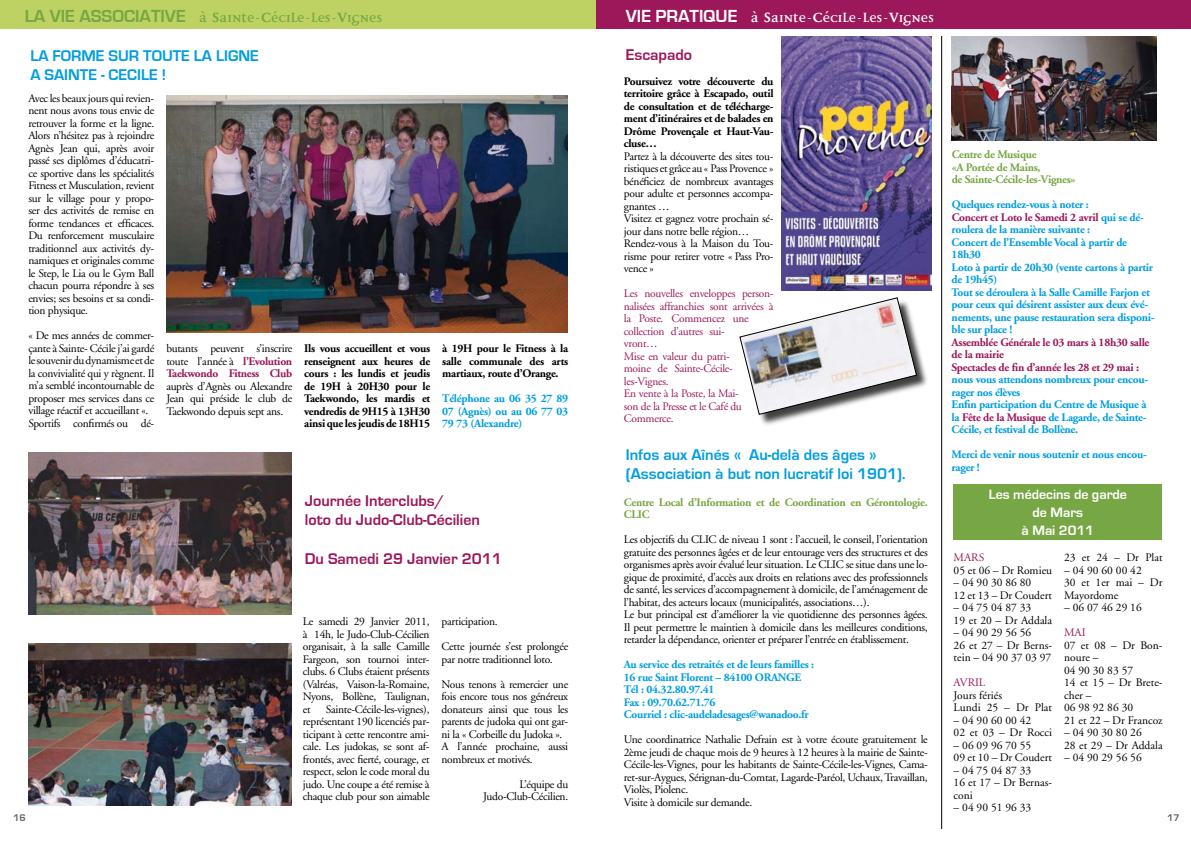
<style>
.page{position:relative;width:1191px;height:842px;background:#fff}
.page>*{position:absolute;margin:0;border:0;box-sizing:border-box;transform-origin:0 0}
.t1{font:700 18px "Disturbance";color:#77a744}
.t2{font:700 18px "Disturbance";color:#fff}
.t3{font:700 16px/19.2px "Eurostile";color:#009ee0}
.t4{font:700 16px/19.2px "Eurostile";color:#9c185b}
.t5{font:700 14px/18px "Eurostile";color:#fff;text-align:center}
.t6{font:11.5px/12.5px "Adobe Garamond";letter-spacing:-.025em;color:#000}
.t7{font:700 11.5px/12.5px "Adobe Garamond";letter-spacing:-.025em;color:#009ee0}
.t8{font:11.5px/12.5px "Adobe Garamond";color:#000}
.t9{font:700 11.5px/12.5px "Adobe Garamond";letter-spacing:-.025em;color:#000;text-align:justify}
.t10{font:11.5px/12.5px "Adobe Garamond";letter-spacing:-.025em;color:#9c185b}
.t11{font:700 11.5px/12.5px "Adobe Garamond";letter-spacing:-.025em;color:#77a744}
.t12{font:700 11.5px/12.5px "Adobe Garamond";letter-spacing:-.025em;color:#9c185b}
.t13{font:700 10px "Eurostile";color:#646567}
.s1{font-family:"Eurostile"}
.s2{font-size:24px}
.s3{font-weight:700;color:#9c185b}
.s4{color:#9c185b}
</style>
<div class="page">
<hr style="left:941px;top:36px;width:1px;height:793px;background:#000">
<img style="left:951px;top:36px;width:205px;height:104px">
<div style="left:953px;top:484px;width:209px;height:56px;background:#77a744"></div>
<img style="left:167px;top:95px;width:400px;height:237px">
<img style="left:28px;top:452px;width:264px;height:163px">
<img style="left:28px;top:644px;width:264px;height:162px">
<svg style="left:0;top:0;width:1191px;height:28px;background:#ac755e"></svg>
<img style="left:781px;top:36px;width:150px;height:254px">
<div style="left:740px;top:298px;width:190px;height:130px;background:#000;opacity:.75"></div>
<svg style="left:739px;top:297px;width:178px;height:119px"></svg>
<h1 class="t1" style="left:25px;top:9px;width:359px"><span class="s1">LA VIE ASSOCIATIVE</span> à <span class="s2">S</span>ainte-<span class="s2">C</span>écile-les-<span class="s2">V</span>ignes</h1>
<h2 class="t3" style="left:30px;top:46px;width:219px">LA FORME SUR TOUTE LA LIGNE<br>A SAINTE - CECI</h2>
<h2 class="t3" style="left:141px;top:65px;width:27px">LE !</h2>
<p class="t6" style="left:28px;top:92px;width:127px;text-align:justify">Avec les beaux jours qui revien&shy;nent nous avons tous envie de retrouver la forme et la ligne.<br>Alors n’hésitez pas à rejoindre Agnès Jean qui, après avoir passé ses diplômes d’éducatri&shy;ce sportive dans les spécialités Fitness et Musculation, revient sur le village pour y propo&shy;ser des activités de remise en forme tendances et efficaces.<br>Du renforcement musculaire traditionnel aux activités dy&shy;namiques et originales comme le Step, le Lia ou le Gym Ball chacun pourra répondre à ses envies; ses besoins et sa condi&shy;tion physique.</p>
<p class="t6" style="left:28px;top:330px;width:127px">« De mes années de commer&shy;çante à Sainte- Cécile j’ai gardé le souvenir du dynamisme et de la convivialité qui y règnent. Il m’a semblé incontournable de proposer mes services dans ce village réactif et accueillant «.<br>Sportifs confirmés ou dé-</p>
<p class="t6" style="left:166px;top:343px;width:127px;text-align:justify">butants peuvent s’inscrire toute l’année à <span class="s3">l’Evolution Taekwondo Fitness Club</span></p>
<p class="t6" style="left:166px;top:380px;width:127px;text-align:justify">auprès d’Agnès ou Alexandre Jean qui préside le club de Taekwondo depuis sept ans.</p>
<p class="t9" style="left:304px;top:343px;width:128px">Ils vous accueillent et vous renseignent aux heures de cours : les lundis et jeudis de 19H à 20H30 pour le Taekwondo, les mardis et vendredis de 9H15 à 13H30 ainsi que les jeudis de 18H15</p>
<p class="t9" style="left:442px;top:343px;width:127px">à 19H pour le Fitness à la salle communale des arts martiaux, route d’Orange.</p>
<p class="t7" style="left:442px;top:393px;width:127px;text-align:justify">Téléphone au 06 35 27 89<br>07 (Agnès) ou au 06 77 03<br>79 73 (Alexandre)</p>
<p class="t13" style="left:13px;top:812px;width:13px">16</p>
<h2 class="t4" style="left:305px;top:491px;width:177px">Journée Interclubs/<br>loto du Judo-Club-Cécilien</h2>
<h2 class="t4" style="left:305px;top:549px;width:198px">Du Samedi 29 Janvier 2011</h2>
<p class="t6" style="left:303px;top:616px;width:128px;text-align:justify">Le samedi 29 Janvier 2011, à 14h, le Judo-Club-Cécilien organisait, à la salle Camille Fargeon, son tournoi inter&shy;clubs. 6 Clubs étaient présents (Valréas, Vaison-la-Romaine, Nyons, Bollène, Taulignan, et</p>
<p class="t6" style="left:303px;top:703px;width:128px;text-align:justify;text-indent:23px">Sainte-Cécile-les-vignes), représentant 190 licenciés par&shy;ticipant à cette rencontre ami&shy;cale. Les judokas, se sont af&shy;frontés, avec fierté, courage, et respect, selon le code moral du judo. Une coupe a été remise à chaque club pour son aimable</p>
<p class="t6" style="left:441px;top:609px;width:128px;line-height:25px">participation.<br>Cette journée s’est prolongée</p>
<p class="t6" style="left:441px;top:647px;width:128px;line-height:25px">par notre traditionnel loto.<br>Nous tenons à remercier une</p>
<p class="t6" style="left:441px;top:691px;width:128px">fois encore tous nos généreux donateurs ainsi que tous les parents de judoka qui ont gar&shy;ni la « Corbeille du Judoka ».<br>A l’année prochaine, aussi nombreux et motivés.</p>
<p class="t6" style="left:483px;top:778px;width:86px;text-align:right">L’équipe du<br>Judo-Club-Cécilien.</p>
<h1 class="t2" style="left:626px;top:9px;width:310px"><span class="s1">vie pratique</span> à <span class="s2">S</span>ainte-<span class="s2">C</span>écile-les-<span class="s2">V</span>ignes</h1>
<h2 class="t4" style="left:626px;top:45px;width:68px">Escapado</h2>
<p class="t9" style="left:624px;top:75px;width:151px">Poursuivez votre découverte du territoire grâce à Escapado, outil de consultation et de télécharge&shy;ment d’itinéraires et de balades en Drôme Provençale et Haut-Vau&shy;cluse…</p>
<p class="t6" style="left:624px;top:150px;width:151px">Partez à la découverte des sites tou&shy;ristiques et grâce au « Pass Provence » bénéficiez de nombreux avantages pour adulte et personnes accompa&shy;gnantes …<br>Visitez et gagnez votre prochain sé&shy;jour dans notre belle région…<br>Rendez-vous à la Maison du Tou&shy;risme pour retirer votre « Pass Pro&shy;vence »</p>
<p class="t10" style="left:624px;top:288px;width:151px">Les nouvelles enveloppes person&shy;nalisées affranchies sont arrivées à la Poste. Commencez une collection d’autres sui-<br>vront…<br>Mise en valeur du patri-<br>moine de Sainte-Cécile&shy;les-Vignes.<br>En vente à la Poste, la Mai-<br>son de la Presse et le Café du<br>Commerce.</p>
<h2 class="t3" style="left:626px;top:445px;width:281px">Infos aux Aînés « Au-delà des âges » (Association à but non lucratif loi 1901).</h2>
<p class="t11" style="left:624px;top:496px;width:305px">Centre Local d’Information et de Coordination en Gérontologie.<br>CLIC</p>
<p class="t6" style="left:624px;top:534px;width:305px">Les objectifs du CLIC de niveau 1 sont : l’accueil, le conseil, l’orientation gratuite des personnes âgées et de leur entourage vers des structures et des organismes après avoir évalué leur situation. Le CLIC se situe dans une lo&shy;gique de proximité, d’accès aux droits en relations avec des professionnels de santé, les services d’accompagnement à domicile, de l’aménagement de l’habitat, des acteurs locaux (municipalités, associations…).<br>Le but principal est d’améliorer la vie quotidienne des personnes âgées.<br>Il peut permettre le maintien à domicile dans les meilleures conditions, retarder la dépendance, orienter et préparer l’entrée en établissement.</p>
<p class="t7" style="left:624px;top:658px;width:192px">Au service des retraités et de leurs familles :<br>16 rue Saint Florent – 84100 ORANGE Tél : 04.32.80.97.41<br>Fax : 09.70.62.71.76<br>Courriel : clic-audeladesages@wanadoo.fr</p>
<p class="t6" style="left:624px;top:734px;width:305px">Une coordinatrice Nathalie Defrain est à votre écoute gratuitement le 2ème jeudi de chaque mois de 9 heures à 12 heures à la mairie de Sainte-Cécile-les-Vignes, pour les habitants de Sainte-Cécile-les-Vignes, Cama&shy;ret-sur-Aygues, Sérignan-du-Comtat, Lagarde-Paréol, Uchaux, Travaillan, Violès, Piolenc.<br>Visite à domicile sur demande.</p>
<p class="t11" style="left:951px;top:148px;width:125px">Centre de Musique<br>«A Portée de Mains,<br>de Sainte-Cécile-les-Vignes»</p>
<p class="t7" style="left:951px;top:198px;width:204px">Quelques rendez-vous à noter :<br><span class="s4">Concert et Loto le Samedi 2 avril</span> qui se dé&shy;roulera de la manière suivante :<br>Concert de l’Ensemble Vocal à partir de<br>18h30<br>Loto à partir de 20h30 (vente cartons à partir de 19h45)<br>Tout se déroulera à la Salle Camille Farjon et pour ceux qui désirent assister aux deux évé&shy;nements, une pause restauration sera disponi&shy;ble sur place !</p>
<p class="t12" style="left:951px;top:336px;width:199px">Assemblée Générale le 03 mars à 18h30 salle de la mairie<br>Spectacles de fin d’année les 28 et 29 mai :</p>
<p class="t7" style="left:951px;top:373px;width:198px">nous vous attendons nombreux pour encou&shy;rager nos élèves<br>Enfin participation du Centre de Musique à la <span class="s4">Fête de la Musique</span> de Lagarde, de Sainte-Cécile, et festival de Bollène.</p>
<p class="t7" style="left:951px;top:448px;width:197px">Merci de venir nous soutenir et nous encou&shy;rager !</p>
<p class="t5" style="left:988px;top:485px;width:140px">Les médecins de garde de Mars<br>à Mai 2011</p>
<p class="t10" style="left:953px;top:551px;width:32px">MARS</p>
<p class="t8" style="left:953px;top:564px;width:100px">05 et 06 – Dr Romieu</p>
<p class="t8" style="left:953px;top:576px;width:100px">– 04 90 30 86 80<br>12 et 13 – Dr Coudert</p>
<p class="t8" style="left:953px;top:601px;width:100px">– 04 75 04 87 33<br>19 et 20 – Dr Addala</p>
<p class="t8" style="left:953px;top:626px;width:100px">– 04 90 29 56 56<br>26 et 27 – Dr Berns&shy;tein – 04 90 37 03 97</p>
<p class="t10" style="left:953px;top:676px;width:33px">AVRIL</p>
<p class="t8" style="left:953px;top:689px;width:100px">Jours fériés<br>Lundi 25 – Dr Plat</p>
<p class="t8" style="left:953px;top:714px;width:100px">– 04 90 60 00 42<br>02 et 03 – Dr Rocci</p>
<p class="t8" style="left:953px;top:739px;width:100px">– 06 09 96 70 55<br>09 et 10 – Dr Coudert</p>
<p class="t8" style="left:953px;top:764px;width:100px">– 04 75 04 87 33<br>16 et 17 – Dr Bernas&shy;coni</p>
<p class="t6" style="left:953px;top:801px;width:79px">– 04 90 51 96 33</p>
<p class="t8" style="left:1064px;top:551px;width:100px">23 et 24 – Dr Plat</p>
<p class="t8" style="left:1064px;top:564px;width:100px">– 04 90 60 00 42<br>30 et 1er mai – Dr<br>Mayordome</p>
<p class="t6" style="left:1064px;top:601px;width:79px">– 06 07 46 29 16</p>
<p class="t10" style="left:1064px;top:626px;width:23px">MAI</p>
<p class="t8" style="left:1064px;top:639px;width:100px">07 et 08 – Dr Bon&shy;noure –<br>04 90 30 83 57<br>14 et 15 – Dr Brete&shy;cher –<br>06 98 92 86 30<br>21 et 22 – Dr Francoz</p>
<p class="t8" style="left:1064px;top:726px;width:100px">– 04 90 30 80 26<br>28 et 29 – Dr Addala</p>
<p class="t6" style="left:1064px;top:751px;width:79px">– 04 90 29 56 56</p>
<p class="t13" style="left:1167px;top:812px;width:13px">17</p>
</div>
